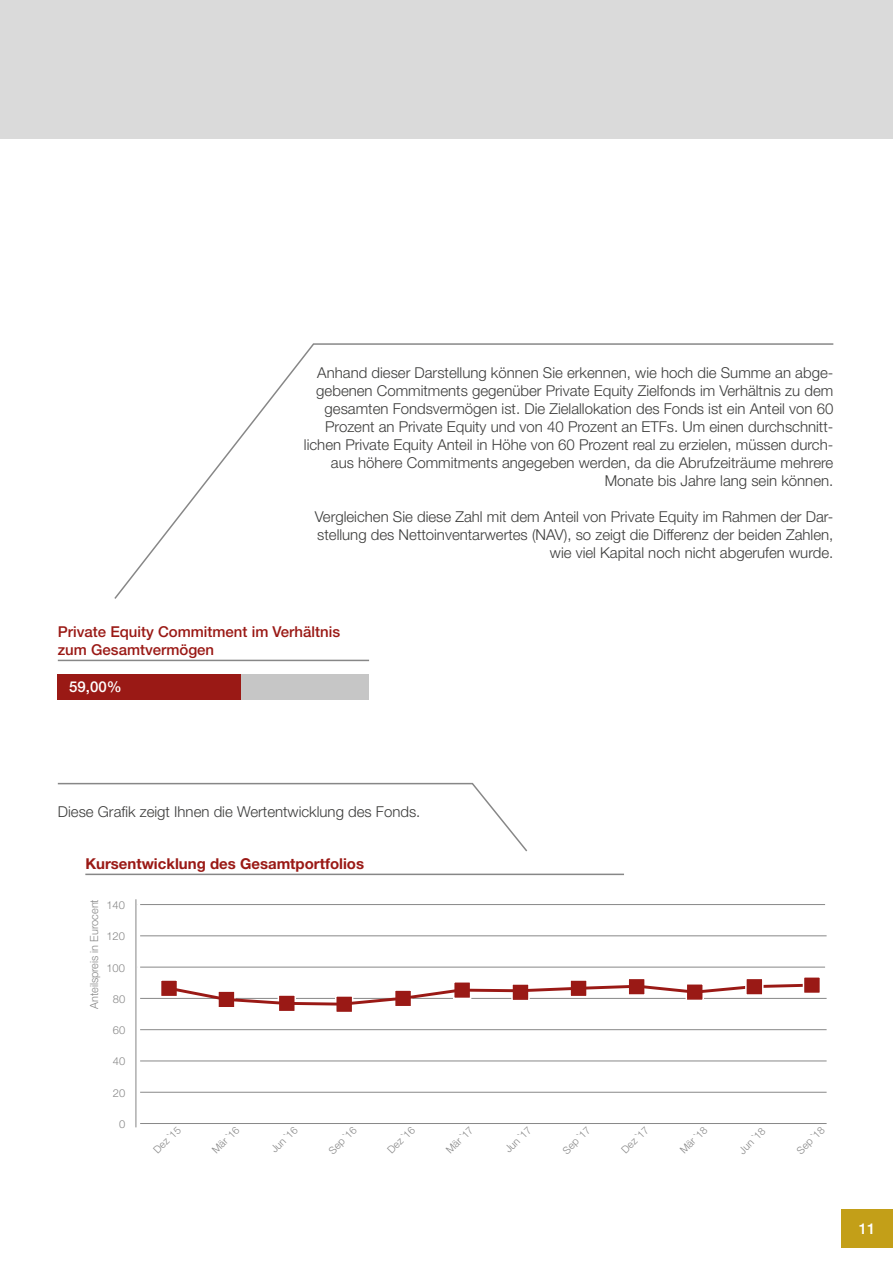
<style>
.page{position:relative;width:893px;height:1263px;background:#fff}
.page>*{position:absolute;margin:0;border:0;box-sizing:border-box;transform-origin:0 0}
.t1{font:300 15px/18px "Helvetica Neue LT Pro";color:#3c3c3b;text-align:right}
.t2{font:500 15px/18px "Helvetica Neue LT Pro";color:#9a1915}
.t3{font:700 15px "Helvetica Neue LT Pro";color:#9a1915}
.t4{font:500 15px "Helvetica Neue LT Pro";color:#fff}
.t5{font:300 11.25px "Helvetica Neue LT Pro";color:#878787}
.t6{font:300 10.95px "Helvetica Neue LT Pro";color:#878787}
.t7{font:300 10.35px "Helvetica Neue LT Pro";color:#878787}
</style>
<div class="page">
<div style="left:841px;top:1210px;width:52px;height:38px;background:#c39f18"></div>
<svg style="left:114px;top:343px;width:720px;height:256px"></svg>
<svg style="left:57px;top:782px;width:471px;height:70px"></svg>
<hr style="left:58px;top:660px;width:311px;height:1px;background:#878787">
<div style="left:58px;top:675px;width:310px;height:25px;background:#c6c6c6"></div>
<div style="left:58px;top:675px;width:183px;height:25px;background:#9a1915"></div>
<hr style="left:85px;top:874px;width:539px;height:1px;background:#878787">
<hr style="left:139px;top:1123px;width:688px;height:1px;background:#878787">
<hr style="left:139px;top:1029px;width:688px;height:1px;background:#878787">
<hr style="left:137px;top:967px;width:688px;height:1px;background:#878787">
<hr style="left:137px;top:904px;width:688px;height:1px;background:#878787">
<hr style="left:139px;top:1060px;width:688px;height:1px;background:#878787">
<hr style="left:139px;top:998px;width:688px;height:1px;background:#878787">
<hr style="left:139px;top:935px;width:688px;height:1px;background:#878787">
<hr style="left:139px;top:1092px;width:688px;height:1px;background:#878787">
<hr style="left:136px;top:899px;width:1px;height:228px;background:#878787">
<hr style="left:137px;top:897px;width:3px;height:244px;background:#fff">
<div style="left:161px;top:980px;width:16px;height:17px;background:#9a1915"></div>
<div style="left:160px;top:979px;width:18px;height:18px;border:1px solid #fff"></div>
<div style="left:278px;top:995px;width:17px;height:17px;background:#9a1915"></div>
<div style="left:278px;top:994px;width:18px;height:18px;border:1px solid #fff"></div>
<div style="left:336px;top:996px;width:17px;height:16px;background:#9a1915"></div>
<div style="left:335px;top:995px;width:18px;height:18px;border:1px solid #fff"></div>
<div style="left:570px;top:980px;width:17px;height:17px;background:#9a1915"></div>
<div style="left:569px;top:979px;width:19px;height:18px;border:1px solid #fff"></div>
<div style="left:628px;top:978px;width:17px;height:17px;background:#9a1915"></div>
<div style="left:627px;top:978px;width:19px;height:18px;border:1px solid #fff"></div>
<svg style="left:166px;top:982px;width:649px;height:25px"></svg>
<div style="left:746px;top:978px;width:17px;height:17px;background:#9a1915"></div>
<div style="left:745px;top:978px;width:18px;height:18px;border:1px solid #fff"></div>
<div style="left:803px;top:977px;width:17px;height:16px;background:#9a1915"></div>
<div style="left:803px;top:976px;width:18px;height:18px;border:1px solid #fff"></div>
<div style="left:0;top:0;width:893px;height:138px;background:#dadada"></div>
<p class="t1" style="left:304px;top:363px;width:531px">Anhand dieser Darstellung können Sie erkennen, wie hoch die Summe an abge&shy;gebenen Commitments gegenüber Private Equity Zielfonds im Verhältnis zu dem gesamten Fondsvermögen ist. Die Zielallokation des Fonds ist ein Anteil von 60<br>Prozent an Private Equity und von 40 Prozent an ETFs. Um einen durchschnitt&shy;lichen Private Equity Anteil in Höhe von 60 Prozent real zu erzielen, müssen durch&shy;aus höhere Commitments angegeben werden, da die Abrufzeiträume mehrere Monate bis Jahre lang sein können.</p>
<p class="t1" style="left:315px;top:507px;width:520px">Vergleichen Sie diese Zahl mit dem Anteil von Private Equity im Rahmen der Dar&shy;stellung des Nettoinventarwertes (NAV), so zeigt die Differenz der beiden Zahlen, wie viel Kapital noch nicht abgerufen wurde.</p>
<p class="t2" style="left:58px;top:623px;width:284px">Private Equity Commitment im Verhältnis zum Gesamtvermögen</p>
<p class="t4" style="left:69px;top:678px;width:54px">59,00%</p>
<p class="t1" style="left:58px;top:802px;width:364px">Diese Grafik zeigt Ihnen die Wertentwicklung des Fonds.</p>
<p class="t3" style="left:85px;top:854px;width:280px">Kursentwicklung des Gesamtportfolios</p>
<p class="t5" style="left:87px;top:1009px;width:111px;rotate:-90deg">Anteilspreis in Eurocent</p>
<p class="t6" style="left:106px;top:898px;width:20px">140</p>
<p class="t6" style="left:106px;top:930px;width:20px">120</p>
<p class="t6" style="left:106px;top:961px;width:20px">100</p>
<p class="t6" style="left:113px;top:992px;width:14px">80</p>
<p class="t6" style="left:113px;top:1023px;width:14px">60</p>
<p class="t6" style="left:113px;top:1055px;width:14px">40</p>
<p class="t6" style="left:113px;top:1086px;width:14px">20</p>
<p class="t6" style="left:119px;top:1117px;width:8px">0</p>
<p class="t7" style="left:209px;top:1147px;width:35px;rotate:-44deg">Mär `16</p>
<p class="t7" style="left:268px;top:1146px;width:34px;rotate:-44deg">Jun `16</p>
<p class="t7" style="left:326px;top:1147px;width:36px;rotate:-44deg">Sep `16</p>
<p class="t7" style="left:385px;top:1147px;width:35px;rotate:-44deg">Dez `16</p>
<p class="t7" style="left:151px;top:1147px;width:35px;rotate:-44deg">Dez `15</p>
<p class="t7" style="left:794px;top:1147px;width:36px;rotate:-44deg">Sep `18</p>
<p class="t7" style="left:443px;top:1147px;width:35px;rotate:-44deg">Mär `17</p>
<p class="t7" style="left:502px;top:1146px;width:34px;rotate:-44deg">Jun `17</p>
<p class="t7" style="left:560px;top:1147px;width:36px;rotate:-44deg">Sep `17</p>
<p class="t7" style="left:619px;top:1147px;width:35px;rotate:-44deg">Dez `17</p>
<p class="t7" style="left:677px;top:1147px;width:35px;rotate:-44deg">Mär `18</p>
<p class="t7" style="left:736px;top:1147px;width:34px;rotate:-44deg">Jun `18</p>
<p class="t4" style="left:859px;top:1220px;width:18px">11</p>
</div>
